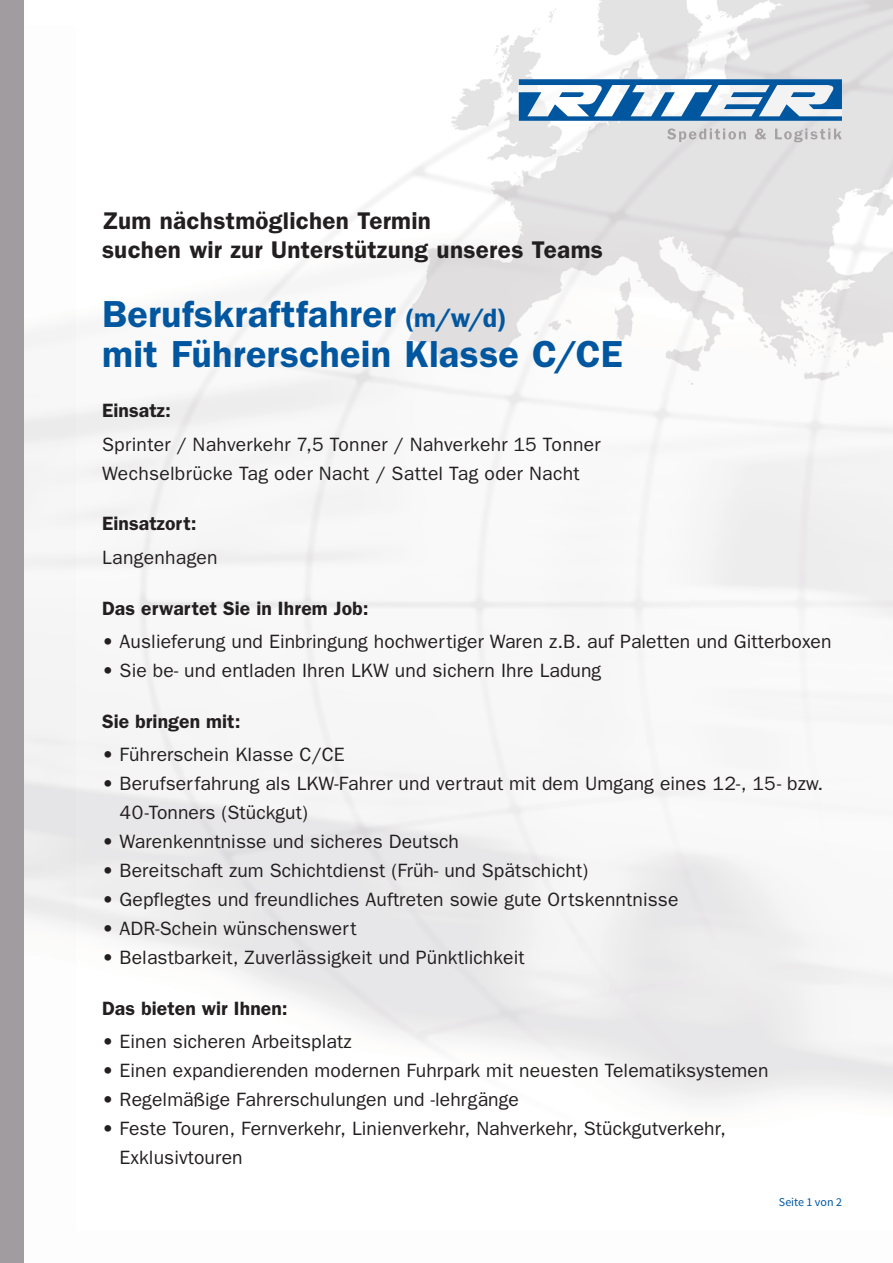
<style>
.page{position:relative;width:893px;height:1263px;background:#fff}
.page>*{position:absolute;margin:0;border:0;box-sizing:border-box;transform-origin:0 0}
.t1{font:600 37.8px/40px "Franklin Gothic";letter-spacing:.005em;color:#01579f}
.t2{font:600 24.3px/29px "Franklin Gothic";letter-spacing:.01em;color:#231f20}
.t3{font:19.35px/29px "Franklin Gothic";letter-spacing:.005em;color:#231f20}
.t4{font:600 19.35px "Franklin Gothic";letter-spacing:.005em;color:#231f20}
.t5{font:12px "Source Sans Pro";color:#01579f}
.s1{font-size:26.7px}
</style>
<div class="page">
<img style="left:23px;top:26px;width:53px;height:665px">
<img style="left:23px;top:691px;width:53px;height:572px">
<img style="left:548px;top:0;width:345px;height:26px">
<img style="left:398px;top:26px;width:495px;height:371px">
<div style="left:0;top:0;width:23px;height:1263px;background:#a09c9f"></div>
<img style="left:667px;top:128px;width:175px;height:14px">
<svg style="left:519px;top:80px;width:323px;height:41px"></svg>
<p class="t2" style="left:102px;top:205px;width:502px">Zum nächstmöglichen Termin<br>suchen wir zur Unterstützung unseres Teams</p>
<h1 class="t1" style="left:102px;top:293px;width:522px">Berufskraftfahrer <span class="s1">(m/w/d)<br></span>mit Führerschein Klasse C/CE</h1>
<p class="t4" style="left:102px;top:399px;width:70px">Einsatz:</p>
<p class="t3" style="left:102px;top:429px;width:500px">Sprinter / Nahverkehr 7,5 Tonner / Nahverkehr 15 Tonner<br>Wechselbrücke Tag oder Nacht / Sattel Tag oder Nacht</p>
<p class="t4" style="left:102px;top:512px;width:96px">Einsatzort:</p>
<p class="t3" style="left:102px;top:542px;width:117px">Langenhagen</p>
<p class="t4" style="left:102px;top:596px;width:268px">Das erwartet Sie in Ihrem Job:</p>
<p class="t3" style="left:102px;top:626px;width:731px">• Auslieferung und Einbringung hochwertiger Waren z.B. auf Paletten und Gitterboxen</p>
<p class="t3" style="left:102px;top:655px;width:501px">• Sie be- und entladen Ihren LKW und sichern Ihre Ladung</p>
<p class="t4" style="left:102px;top:710px;width:140px">Sie bringen mit:</p>
<p class="t3" style="left:102px;top:739px;width:244px">• Führerschein Klasse C/CE</p>
<p class="t3" style="left:120px;top:768px;width:705px;text-indent:-18px">• Berufserfahrung als LKW-Fahrer und vertraut mit dem Umgang eines 12-, 15- bzw.<br>40-Tonners (Stückgut)</p>
<p class="t3" style="left:102px;top:826px;width:358px">• Warenkenntnisse und sicheres Deutsch</p>
<p class="t3" style="left:102px;top:855px;width:488px">• Bereitschaft zum Schichtdienst (Früh- und Spätschicht)</p>
<p class="t3" style="left:102px;top:884px;width:578px">• Gepflegtes und freundliches Auftreten sowie gute Ortskenntnisse</p>
<p class="t3" style="left:102px;top:913px;width:256px">• ADR-Schein wünschenswert</p>
<p class="t3" style="left:102px;top:942px;width:424px">• Belastbarkeit, Zuverlässigkeit und Pünktlichkeit</p>
<p class="t4" style="left:102px;top:996px;width:187px">Das bieten wir Ihnen:</p>
<p class="t3" style="left:102px;top:1026px;width:251px">• Einen sicheren Arbeitsplatz</p>
<p class="t3" style="left:102px;top:1055px;width:668px">• Einen expandierenden modernen Fuhrpark mit neuesten Telematiksystemen</p>
<p class="t3" style="left:102px;top:1084px;width:418px">• Regelmäßige Fahrerschulungen und -lehrgänge</p>
<p class="t3" style="left:120px;top:1113px;width:608px;text-indent:-18px">• Feste Touren, Fernverkehr, Linienverkehr, Nahverkehr, Stückgutverkehr,<br>Exklusivtouren</p>
<p class="t5" style="left:779px;top:1195px;width:65px">Seite 1 von 2</p>
</div>
